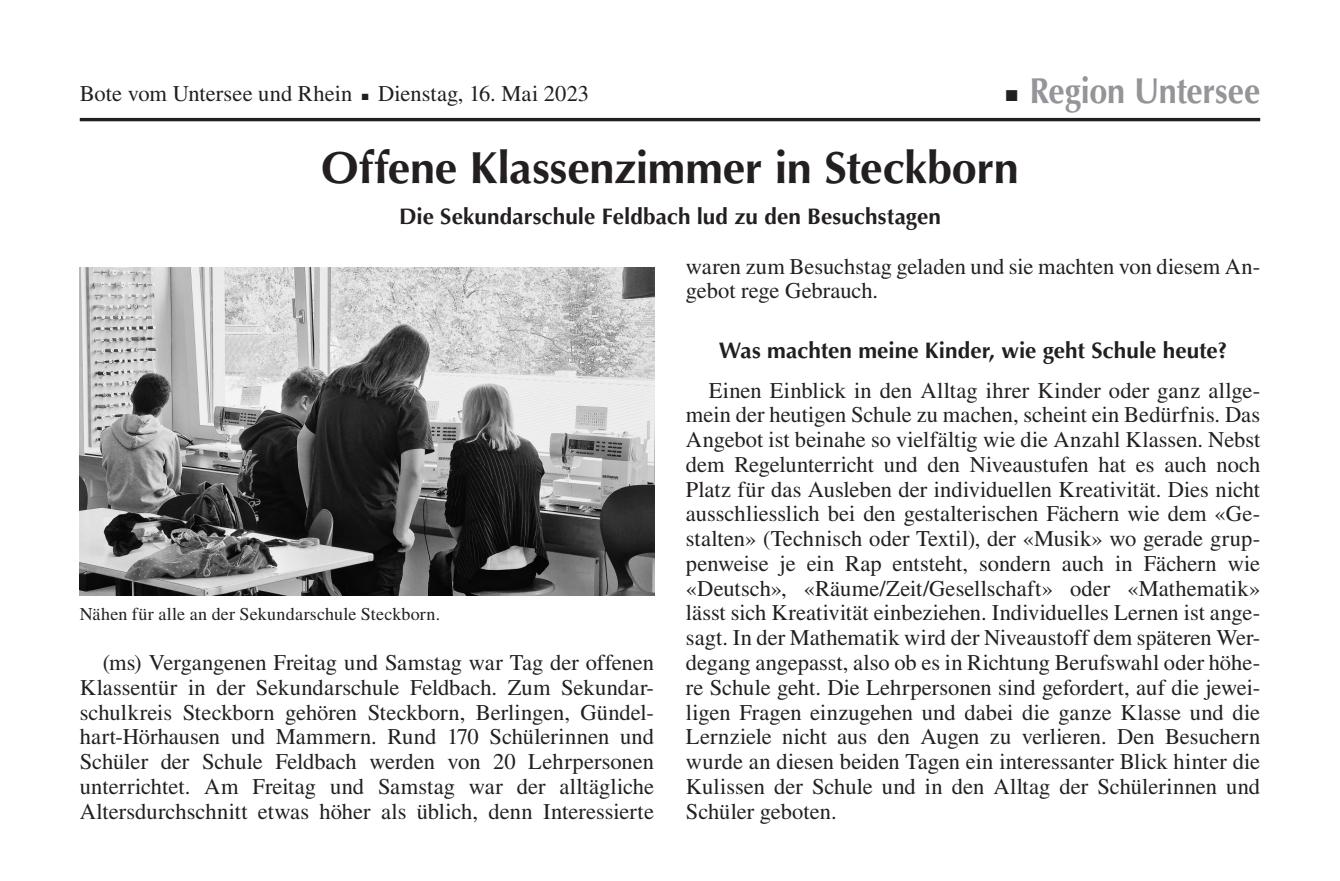
<style>
.page{position:relative;width:1340px;height:881px;background:#fff}
.page>*{position:absolute;margin:0;border:0;box-sizing:border-box;transform-origin:0 0}
.t1{font:700 45px "Optima LT Std";letter-spacing:-.005em;color:#231f20}
.t2{font:700 36px "Optima LT Std";letter-spacing:-.005em;color:#939598;scale:.9 1}
.t3{font:22.5px/24.8px "Times LT Std";color:#231f20;text-align:justify}
.t4{font:700 22.5px "Optima LT Std";color:#231f20}
.t5{font:18px "Times LT Std";letter-spacing:.01em;color:#231f20}
.s1{color:#231f20}
</style>
<div class="page">
<hr style="left:80px;top:118px;width:1180px;height:3px;background:#231f20">
<img style="left:80px;top:268px;width:574px;height:327px">
<p class="t3" style="left:80px;top:81px;width:511px">Bote vom Untersee und Rhein ■ Dienstag, 16. Mai 2023</p>
<h2 class="t2" style="left:1005px;top:70px;width:284px"><span class="s1">■</span> Region Untersee</h2>
<h1 class="t1" style="left:321px;top:141px;width:699px">Offene Klassenzimmer in Steckborn</h1>
<p class="t4" style="left:399px;top:203px;width:543px">Die Sekundarschule Feldbach lud zu den Besuchstagen</p>
<p class="t5" style="left:80px;top:604px;width:362px">Nähen für alle an der Sekundarschule Steckborn.</p>
<p class="t3" style="left:80px;top:649px;width:576px;text-indent:23px">(ms) Vergangenen Freitag und Samstag war Tag der offenen Klassentür in der Sekundarschule Feldbach. Zum Sekundar&shy;schulkreis Steckborn gehören Steckborn, Berlingen, Gündel&shy;hart-Hörhausen und Mammern. Rund 170 Schülerinnen und Schüler der Schule Feldbach werden von 20 Lehrpersonen unterrichtet. Am Freitag und Samstag war der alltägliche Altersdurchschnitt etwas höher als üblich, denn Interessierte</p>
<p class="t3" style="left:686px;top:253px;width:576px">waren zum Besuchstag geladen und sie machten von diesem An&shy;gebot rege Gebrauch.</p>
<p class="t4" style="left:719px;top:337px;width:510px">Was machten meine Kinder, wie geht Schule heute?</p>
<p class="t3" style="left:686px;top:377px;width:576px;text-indent:23px">Einen Einblick in den Alltag ihrer Kinder oder ganz allge&shy;mein der heutigen Schule zu machen, scheint ein Bedürfnis. Das Angebot ist beinahe so vielfältig wie die Anzahl Klassen. Nebst dem Regelunterricht und den Niveaustufen hat es auch noch Platz für das Ausleben der individuellen Kreativität. Dies nicht ausschliesslich bei den gestalterischen Fächern wie dem «Ge&shy;stalten» (Technisch oder Textil), der «Musik» wo gerade grup&shy;penweise je ein Rap entsteht, sondern auch in Fächern wie «Deutsch», «Räume/Zeit/Gesellschaft» oder «Mathematik» lässt sich Kreativität einbeziehen. Individuelles Lernen ist ange&shy;sagt. In der Mathematik wird der Niveaustoff dem späteren Wer&shy;degang angepasst, also ob es in Richtung Berufswahl oder höhe&shy;re Schule geht. Die Lehrpersonen sind gefordert, auf die jewei&shy;ligen Fragen einzugehen und dabei die ganze Klasse und die Lernziele nicht aus den Augen zu verlieren. Den Besuchern wurde an diesen beiden Tagen ein interessanter Blick hinter die Kulissen der Schule und in den Alltag der Schülerinnen und Schüler geboten.</p>
</div>
